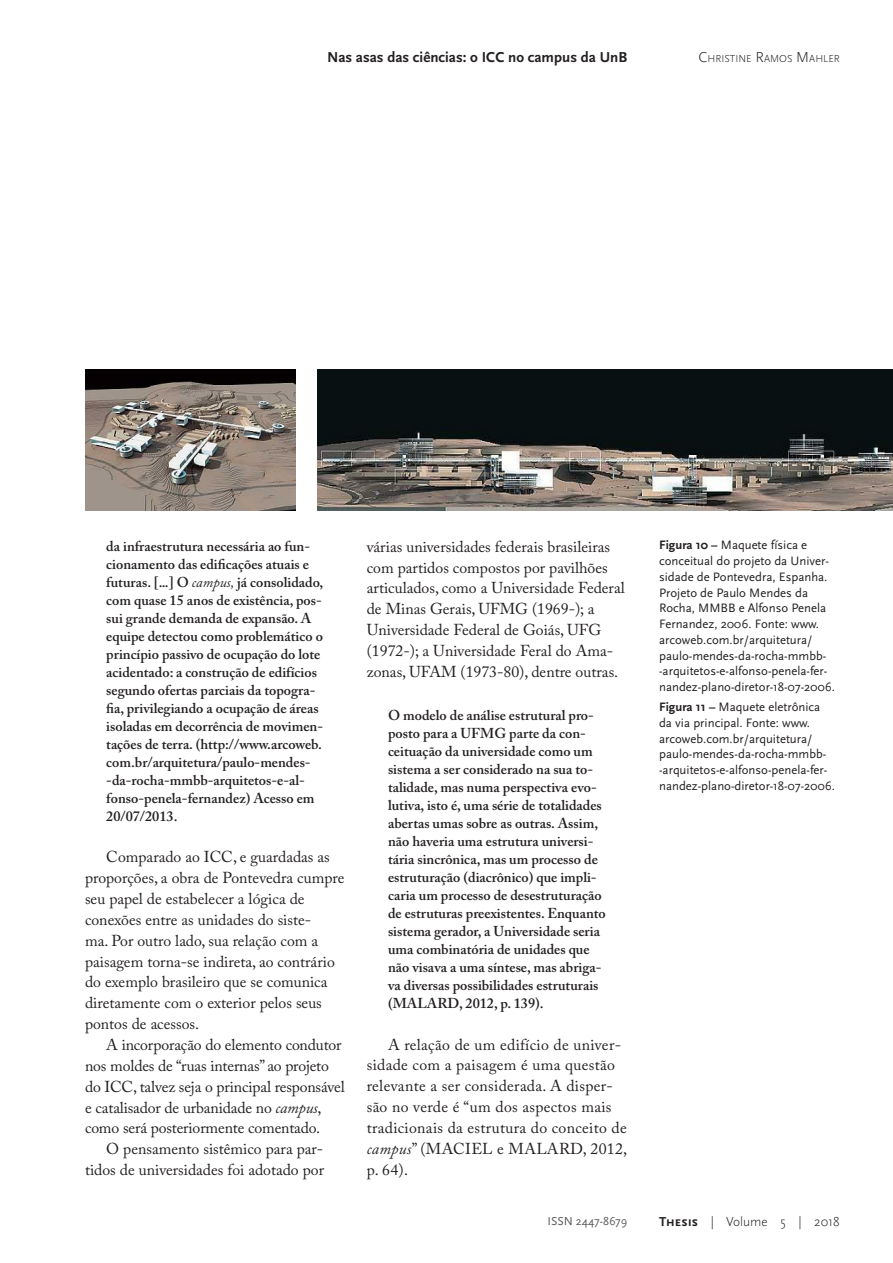
<style>
.page{position:relative;width:893px;height:1263px;background:#fff}
.page>*{position:absolute;margin:0;border:0;box-sizing:border-box;transform-origin:0 0}
.Corpo_do_Texto{font:15.75px/20.9px "Adobe Caslon Pro";color:#231f20}
.Corpo_do_Texto-2{font:15.75px/20.9px "Adobe Caslon Pro";letter-spacing:.02em;color:#231f20}
.t1{font:700 15px "Scala Sans Pro";color:#231f20}
.Citação{font:600 14.25px/18px "Adobe Caslon Pro";color:#231f20}
.t2{font:300 13.5px "Scala Sans Pro";color:#231f20}
.Legenda{font:12.75px/15.8px "Scala Sans Pro";color:#231f20}
.t3{font:12px "Scala Sans Pro";color:#57585a}
.t4{font:300 10.5px "Scala Sans Pro";color:#231f20}
.s1{font-size:15px}
.s2{font-weight:400;font-style:italic}
.s3{font-style:italic}
.s4{font-weight:700}
</style>
<div class="page">
<img style="left:85px;top:370px;width:211px;height:140px">
<img style="left:318px;top:370px;width:575px;height:140px">
<p class="t1" style="left:327px;top:49px;width:302px">Nas asas das ciências: o ICC no campus da UnB</p>
<p class="t4" style="left:699px;top:53px;width:143px"><span class="s1">C</span>HRISTINE <span class="s1">R</span>AMOS <span class="s1">M</span>AHLER</p>
<p class="Citação" style="left:106px;top:537px;width:219px">da infraestrutura necessária ao fun&shy;cionamento das edificações atuais e futuras. [...] O <span class="s2">campus,</span> já consolidado, com quase 15 anos de existência, pos&shy;sui grande demanda de expansão. A equipe detectou como problemático o princípio passivo de ocupação do lote acidentado: a construção de edifícios segundo ofertas parciais da topogra&shy;fia, privilegiando a ocupação de áreas isoladas em decorrência de movimen&shy;tações de terra. (http://www.arcoweb. com.br/arquitetura/paulo-mendes--da-rocha-mmbb-arquitetos-e-al&shy;fonso-penela-fernandez) Acesso em 20/07/2013.</p>
<p class="Corpo_do_Texto" style="left:85px;top:846px;width:261px;text-indent:21px">Comparado ao ICC, e guardadas as proporções, a obra de Pontevedra cumpre seu papel de estabelecer a lógica de conexões entre as unidades do siste-<br>ma. Por outro lado, sua relação com a paisagem torna-se indireta, ao contrário do exemplo brasileiro que se comunica diretamente com o exterior pelos seus pontos de acessos.</p>
<p class="Corpo_do_Texto" style="left:85px;top:1034px;width:261px;text-indent:21px">A incorporação do elemento condutor nos moldes de “ruas internas” ao projeto do ICC, talvez seja o principal responsável e catalisador de urbanidade no <span class="s3">campus</span>, como será posteriormente comentado.</p>
<p class="Corpo_do_Texto" style="left:85px;top:1138px;width:241px;text-align:right">O pensamento sistêmico para par&shy;tidos de universidades foi adotado por</p>
<p class="Corpo_do_Texto" style="left:367px;top:536px;width:260px">várias universidades federais brasileiras com partidos compostos por pavilhões articulados, como a Universidade Federal de Minas Gerais, UFMG (1969-); a Universidade Federal de Goiás, UFG (1972-); a Universidade Feral do Ama&shy;zonas, UFAM (1973-80), dentre outras.</p>
<p class="Citação" style="left:388px;top:706px;width:219px">O modelo de análise estrutural pro&shy;posto para a UFMG parte da con&shy;ceituação da universidade como um sistema a ser considerado na sua to&shy;talidade, mas numa perspectiva evo&shy;lutiva, isto é, uma série de totalidades abertas umas sobre as outras. Assim, não haveria uma estrutura universi&shy;tária sincrônica, mas um processo de estruturação (diacrônico) que impli&shy;caria um processo de desestruturação de estruturas preexistentes. Enquanto sistema gerador, a Universidade seria uma combinatória de unidades que não visava a uma síntese, mas abriga&shy;va diversas possibilidades estruturais (MALARD, 2012, p. 139).</p>
<p class="Corpo_do_Texto-2" style="left:367px;top:1034px;width:262px;text-indent:21px">A relação de um edifício de univer&shy;sidade com a paisagem é uma questão relevante a ser considerada. A disper&shy;são no verde é “um dos aspectos mais tradicionais da estrutura do conceito de <span class="s3">campus</span>” (MACIEL e MALARD, 2012, p. 64).</p>
<p class="Legenda" style="left:659px;top:537px;width:178px"><span class="s4">Figura 10 –</span> Maquete física e conceitual do projeto da Univer&shy;sidade de Pontevedra, Espanha.<br>Projeto de Paulo Mendes da<br>Rocha, MMBB e Alfonso Penela<br>Fernandez, 2006. Fonte: www. arcoweb.com.br/arquitetura/ paulo-mendes-da-rocha-mmbb--arquitetos-e-alfonso-penela-fer&shy;nandez-plano-diretor-18-07-2006.</p>
<p class="Legenda" style="left:659px;top:699px;width:178px"><span class="s4">Figura 11 –</span> Maquete eletrônica da via principal. Fonte: www. arcoweb.com.br/arquitetura/ paulo-mendes-da-rocha-mmbb--arquitetos-e-alfonso-penela-fer&shy;nandez-plano-diretor-18-07-2006.</p>
<p class="t3" style="left:547px;top:1214px;width:81px">ISSN 2447-8679</p>
<p class="t2" style="left:659px;top:1214px;width:182px"><span class="s4">Thesis</span> | Volume 5 | 2018</p>
</div>
